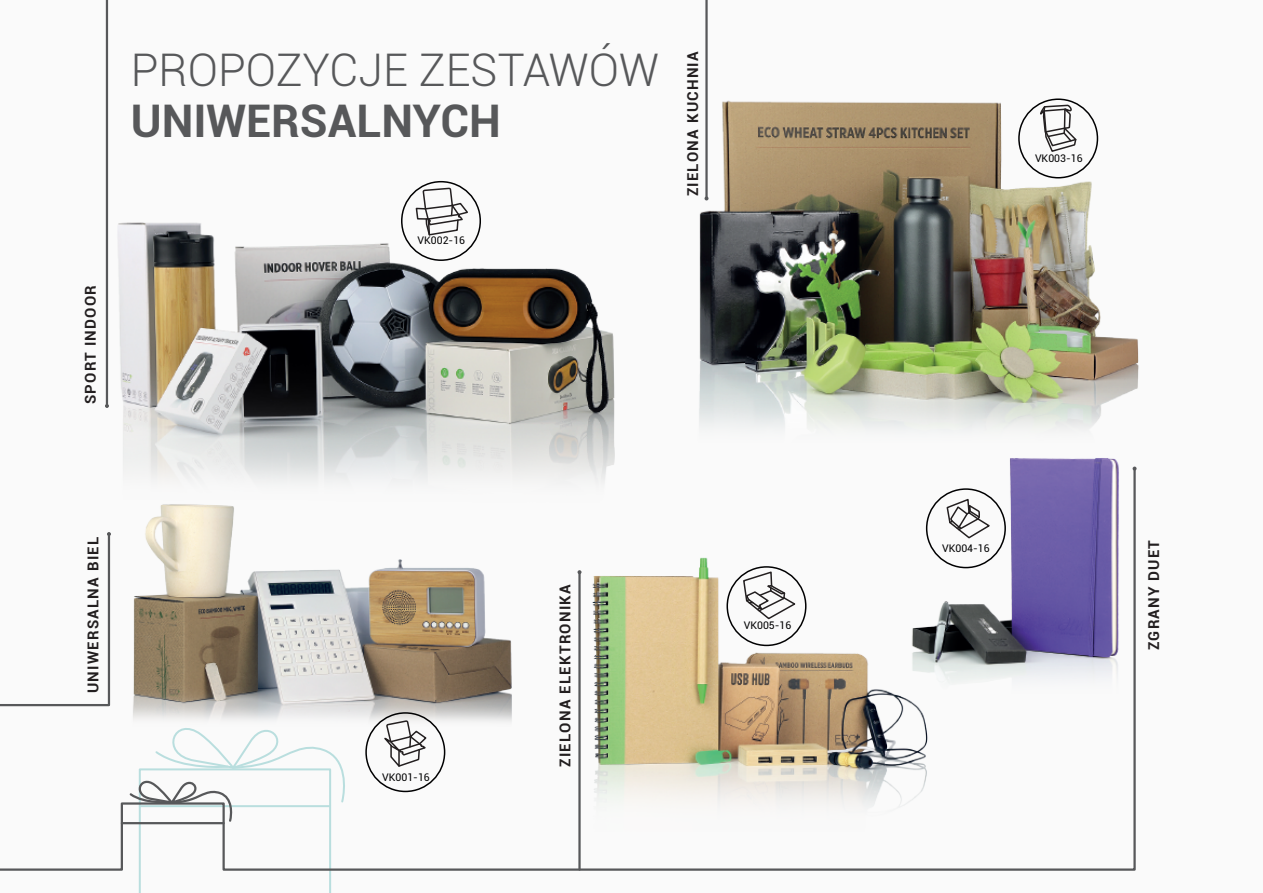
<style>
.page{position:relative;width:1263px;height:893px;background:#fafafa}
.page>*{position:absolute;margin:0;border:0;box-sizing:border-box;transform-origin:0 0}
.t1{font:300 45px "Roboto";color:#57585a}
.t2{font:700 45px "Roboto";color:#57585a}
.t3{font:700 15px "Roboto";letter-spacing:.08em;color:#231f20}
.t4{font:10.5px "Roboto";color:#000001}
</style>
<div class="page">
<img style="left:699px;top:100px;width:440px;height:329px">
<img style="left:1010px;top:458px;width:109px;height:8px">
<img style="left:105px;top:98px;width:510px;height:368px">
<svg style="left:0;top:466px;width:1137px;height:405px"></svg>
<hr style="left:122px;top:822px;width:102px;height:2px;background:#57585a">
<svg style="left:128px;top:728px;width:217px;height:165px"></svg>
<hr style="left:705px;top:0;width:3px;height:198px;background:#57585a">
<svg style="left:704px;top:196px;width:4px;height:4px"></svg>
<svg style="left:1132px;top:467px;width:4px;height:4px"></svg>
<hr style="left:106px;top:0;width:2px;height:406px;background:#57585a">
<svg style="left:105px;top:404px;width:4px;height:4px"></svg>
<svg style="left:0;top:532px;width:84px;height:175px"></svg>
<hr style="left:578px;top:572px;width:3px;height:298px;background:#57585a">
<img style="left:84px;top:414px;width:468px;height:312px">
<div style="left:365px;top:712px;width:80px;height:80px;border:2px solid #000001;border-radius:50%"></div>
<svg style="left:378px;top:719px;width:50px;height:51px"></svg>
<svg style="left:415px;top:188px;width:55px;height:49px"></svg>
<div style="left:401px;top:181px;width:80px;height:80px;border:2px solid #000001;border-radius:50%"></div>
<svg style="left:1039px;top:100px;width:39px;height:53px"></svg>
<div style="left:1018px;top:98px;width:80px;height:80px;border:2px solid #000001;border-radius:50%"></div>
<svg style="left:945px;top:475px;width:47px;height:65px"></svg>
<div style="left:926px;top:488px;width:80px;height:80px;border:2px solid #000001;border-radius:50%"></div>
<svg style="left:742px;top:570px;width:55px;height:50px"></svg>
<div style="left:726px;top:566px;width:80px;height:80px;border:2px solid #000001;border-radius:50%"></div>
<p class="t3" style="left:80px;top:404px;width:120px;rotate:-90deg">SPORT INDOOR</p>
<h1 class="t1" style="left:131px;top:38px;width:530px">PROPOZYCJE ZESTAWÓW</h1>
<h1 class="t2" style="left:131px;top:89px;width:372px">UNIWERSALNYCH</h1>
<p class="t4" style="left:418px;top:233px;width:49px">VK002-16</p>
<p class="t3" style="left:682px;top:196px;width:147px;rotate:-90deg">ZIELONA KUCHNIA</p>
<p class="t3" style="left:83px;top:693px;width:158px;rotate:-90deg">UNIWERSALNA BIEL</p>
<p class="t4" style="left:382px;top:769px;width:49px">VK001-16</p>
<p class="t3" style="left:555px;top:767px;width:184px;rotate:-90deg">ZIELONA ELEKTRONIKA</p>
<p class="t4" style="left:744px;top:618px;width:49px">VK005-16</p>
<p class="t4" style="left:1035px;top:151px;width:49px">VK003-16</p>
<p class="t4" style="left:942px;top:540px;width:49px">VK004-16</p>
<p class="t3" style="left:1143px;top:650px;width:112px;rotate:-90deg">ZGRANY DUET</p>
</div>
